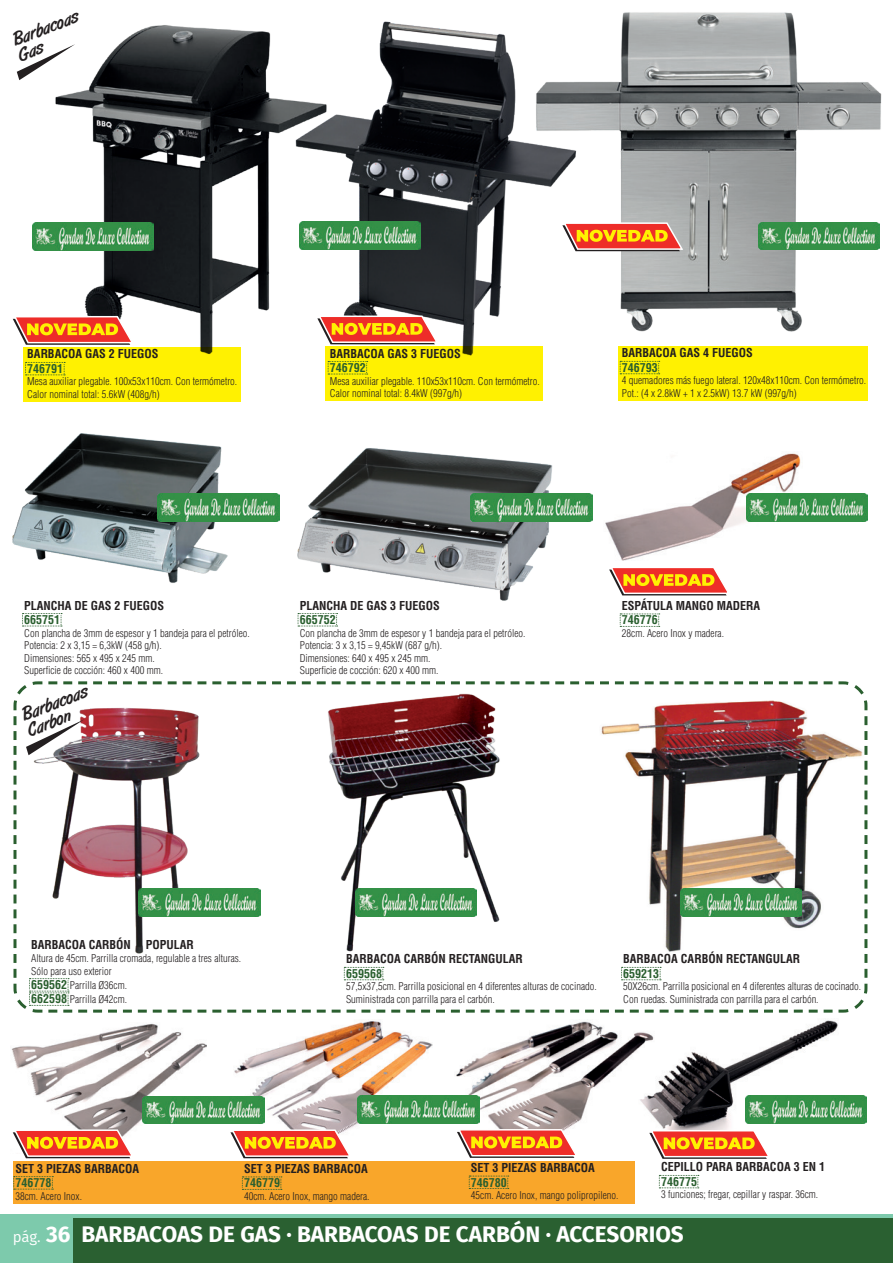
<style>
.page{position:relative;width:893px;height:1263px;background:#fff}
.page>*{position:absolute;margin:0;border:0;box-sizing:border-box;transform-origin:0 0}
.t1{font:700 22.5px "Fira Sans";color:#fff}
.t2{font:18px "Art Brush";color:#231f20}
.t3{font:700 condensed 12px "Helvetica LT Std";color:#231f20}
.t4{font:700 condensed 12px "Helvetica LT Std";color:#2a5f2f}
.t5{font:300 condensed 10.5px/12.6px "Helvetica LT Std";color:#231f20}
.s1{font-weight:700;font-size:12px;color:#2a5f2f}
.s2{font-weight:700;font-size:12px;color:#2b602f}
.s3{font-weight:400;font-size:15px}
</style>
<div class="page">
<div style="left:23px;top:347px;width:217px;height:55px;background:#fff101"></div>
<div style="left:326px;top:347px;width:217px;height:54px;background:#fff101"></div>
<div style="left:617px;top:347px;width:250px;height:54px;background:#fff101"></div>
<div style="left:13px;top:1161px;width:621px;height:43px;background:#f9a62a"></div>
<div style="left:0;top:1214px;width:893px;height:49px;background:#7dcaac"></div>
<div style="left:73px;top:1218px;width:820px;height:45px;background:#2a6031"></div>
<img style="left:454px;top:1021px;width:185px;height:107px">
<img style="left:234px;top:1021px;width:199px;height:107px">
<img style="left:11px;top:1023px;width:195px;height:110px">
<img style="left:605px;top:453px;width:198px;height:108px">
<img style="left:639px;top:1020px;width:199px;height:109px">
<img style="left:297px;top:448px;width:260px;height:153px">
<img style="left:12px;top:433px;width:251px;height:150px">
<img style="left:330px;top:21px;width:213px;height:335px">
<img style="left:54px;top:25px;width:276px;height:337px">
<img style="left:528px;top:12px;width:354px;height:320px">
<svg style="left:25px;top:362px;width:40px;height:13px"></svg>
<img style="left:32px;top:222px;width:121px;height:28px">
<svg style="left:328px;top:361px;width:40px;height:14px"></svg>
<img style="left:299px;top:222px;width:122px;height:28px">
<img style="left:758px;top:222px;width:122px;height:28px">
<svg style="left:620px;top:361px;width:40px;height:13px"></svg>
<svg style="left:22px;top:613px;width:40px;height:14px"></svg>
<svg style="left:298px;top:613px;width:40px;height:14px"></svg>
<img style="left:158px;top:494px;width:121px;height:27px">
<img style="left:471px;top:494px;width:121px;height:27px">
<svg style="left:13px;top:681px;width:855px;height:332px"></svg>
<svg style="left:659px;top:1175px;width:40px;height:13px"></svg>
<img style="left:143px;top:1096px;width:121px;height:28px">
<svg style="left:13px;top:1176px;width:40px;height:14px"></svg>
<svg style="left:242px;top:1176px;width:40px;height:14px"></svg>
<svg style="left:469px;top:1176px;width:40px;height:13px"></svg>
<svg style="left:620px;top:613px;width:40px;height:14px"></svg>
<svg style="left:562px;top:221px;width:123px;height:30px;background:#e48455"></svg>
<svg style="left:13px;top:315px;width:122px;height:30px"></svg>
<svg style="left:317px;top:314px;width:123px;height:30px"></svg>
<svg style="left:649px;top:1129px;width:119px;height:30px"></svg>
<svg style="left:13px;top:1128px;width:122px;height:30px"></svg>
<svg style="left:230px;top:1128px;width:121px;height:30px"></svg>
<svg style="left:457px;top:1128px;width:118px;height:30px"></svg>
<svg style="left:609px;top:568px;width:118px;height:27px;background:#ea7a44"></svg>
<svg style="left:14px;top:716px;width:821px;height:297px"></svg>
<img style="left:746px;top:493px;width:122px;height:28px">
<img style="left:358px;top:1096px;width:121px;height:27px">
<img style="left:745px;top:1096px;width:122px;height:27px">
<svg style="left:16px;top:43px;width:59px;height:37px"></svg>
<p class="t2" style="left:10px;top:31px;width:71px;rotate:-21deg">Barbacoas</p>
<p class="t3" style="left:27px;top:347px;width:133px">BARBACOA GAS 2 FUEGOS</p>
<p class="t4" style="left:27px;top:361px;width:37px">746791</p>
<p class="t5" style="left:27px;top:375px;width:211px">Mesa auxiliar plegable. 100x53x110cm. Con termómetro.</p>
<p class="t5" style="left:27px;top:388px;width:134px">Calor nominal total: 5.6kW (408g/h)</p>
<p class="t3" style="left:330px;top:346px;width:133px">BARBACOA GAS 3 FUEGOS</p>
<p class="t4" style="left:330px;top:360px;width:37px">746792</p>
<p class="t5" style="left:330px;top:374px;width:211px">Mesa auxiliar plegable. 110x53x110cm. Con termómetro.</p>
<p class="t5" style="left:330px;top:387px;width:134px">Calor nominal total: 8.4kW (997g/h)</p>
<p class="t3" style="left:24px;top:598px;width:142px">PLANCHA DE GAS 2 FUEGOS</p>
<p class="t4" style="left:24px;top:612px;width:38px">665751</p>
<p class="t5" style="left:24px;top:626px;width:227px">Con plancha de 3mm de espesor y 1 bandeja para el petróleo.<br>Potencia: 2 x 3,15 = 6,3kW (458 g/h).</p>
<p class="t5" style="left:24px;top:652px;width:132px">Dimensiones: 565 x 495 x 245 mm.</p>
<p class="t5" style="left:24px;top:664px;width:140px">Superficie de cocción: 460 x 400 mm.</p>
<p class="t2" style="left:19px;top:706px;width:71px;rotate:-21deg">Barbacoas</p>
<p class="t2" style="left:25px;top:722px;width:46px;rotate:-21deg">Carbon</p>
<p class="t3" style="left:300px;top:598px;width:142px">PLANCHA DE GAS 3 FUEGOS</p>
<p class="t4" style="left:300px;top:612px;width:37px">665752</p>
<p class="t5" style="left:300px;top:626px;width:227px">Con plancha de 3mm de espesor y 1 bandeja para el petróleo.<br>Potencia: 3 x 3,15 = 9,45kW (687 g/h).</p>
<p class="t5" style="left:300px;top:652px;width:132px">Dimensiones: 640 x 495 x 245 mm.</p>
<p class="t5" style="left:300px;top:664px;width:140px">Superficie de cocción: 620 x 400 mm.</p>
<p class="t3" style="left:622px;top:345px;width:133px">BARBACOA GAS 4 FUEGOS</p>
<p class="t4" style="left:622px;top:360px;width:37px">746793</p>
<p class="t5" style="left:622px;top:374px;width:246px">4 quemadores más fuego lateral. 120x48x110cm. Con termómetro.</p>
<p class="t5" style="left:622px;top:387px;width:176px">Pot.: (4 x 2.8kW + 1 x 2.5kW) 13.7 kW (997g/h)</p>
<p class="t3" style="left:622px;top:598px;width:140px">ESPÁTULA MANGO MADERA</p>
<p class="t4" style="left:622px;top:612px;width:37px">746776</p>
<p class="t5" style="left:622px;top:627px;width:104px">28cm. Acero Inox y madera.</p>
<p class="t3" style="left:31px;top:937px;width:101px">BARBACOA CARBÓN</p>
<p class="t3" style="left:146px;top:937px;width:50px">POPULAR</p>
<p class="t5" style="left:31px;top:952px;width:211px">Altura de 45cm. Parrilla cromada, regulable a tres alturas.</p>
<p class="t5" style="left:31px;top:964px;width:82px">Sólo para uso exterior</p>
<p class="t5" style="left:31px;top:979px;width:97px"><span class="s1">659562</span> Parrilla Ø36cm.</p>
<p class="t5" style="left:31px;top:993px;width:97px"><span class="s2">662598</span> Parrilla Ø42cm.</p>
<p class="t3" style="left:346px;top:951px;width:178px">BARBACOA CARBÓN RECTANGULAR</p>
<p class="t4" style="left:346px;top:966px;width:37px">659568</p>
<p class="t5" style="left:346px;top:980px;width:252px">57,5x37,5cm. Parrilla posicional en 4 diferentes alturas de cocinado.</p>
<p class="t5" style="left:346px;top:993px;width:150px">Suministrada con parrilla para el carbón.</p>
<p class="t3" style="left:623px;top:951px;width:178px">BARBACOA CARBÓN RECTANGULAR</p>
<p class="t4" style="left:623px;top:966px;width:37px">659213</p>
<p class="t5" style="left:623px;top:980px;width:239px">50X26cm. Parrilla posicional en 4 diferentes alturas de cocinado.</p>
<p class="t5" style="left:623px;top:993px;width:197px">Con ruedas. Suministrada con parrilla para el carbón.</p>
<p class="t3" style="left:16px;top:1161px;width:125px">SET 3 PIEZAS BARBACOA</p>
<p class="t4" style="left:16px;top:1175px;width:37px">746778</p>
<p class="t5" style="left:16px;top:1189px;width:68px">38cm. Acero Inox.</p>
<p class="t3" style="left:244px;top:1161px;width:125px">SET 3 PIEZAS BARBACOA</p>
<p class="t4" style="left:244px;top:1175px;width:37px">746779</p>
<p class="t5" style="left:244px;top:1190px;width:127px">40cm. Acero Inox, mango madera.</p>
<p class="t3" style="left:471px;top:1160px;width:125px">SET 3 PIEZAS BARBACOA</p>
<p class="t4" style="left:471px;top:1174px;width:37px">746780</p>
<p class="t5" style="left:471px;top:1189px;width:149px">45cm. Acero Inox, mango polipropileno.</p>
<p class="t3" style="left:661px;top:1159px;width:165px">CEPILLO PARA BARBACOA 3 EN 1</p>
<p class="t4" style="left:661px;top:1174px;width:37px">746775</p>
<p class="t5" style="left:661px;top:1188px;width:159px">3 funciones; fregar, cepillar y raspar. 36cm.</p>
<p class="t1" style="left:13px;top:1215px;width:672px"><span class="s3">pág.</span> 36 BARBACOAS DE GAS · BARBACOAS DE CARBÓN · ACCESORIOS</p>
</div>
